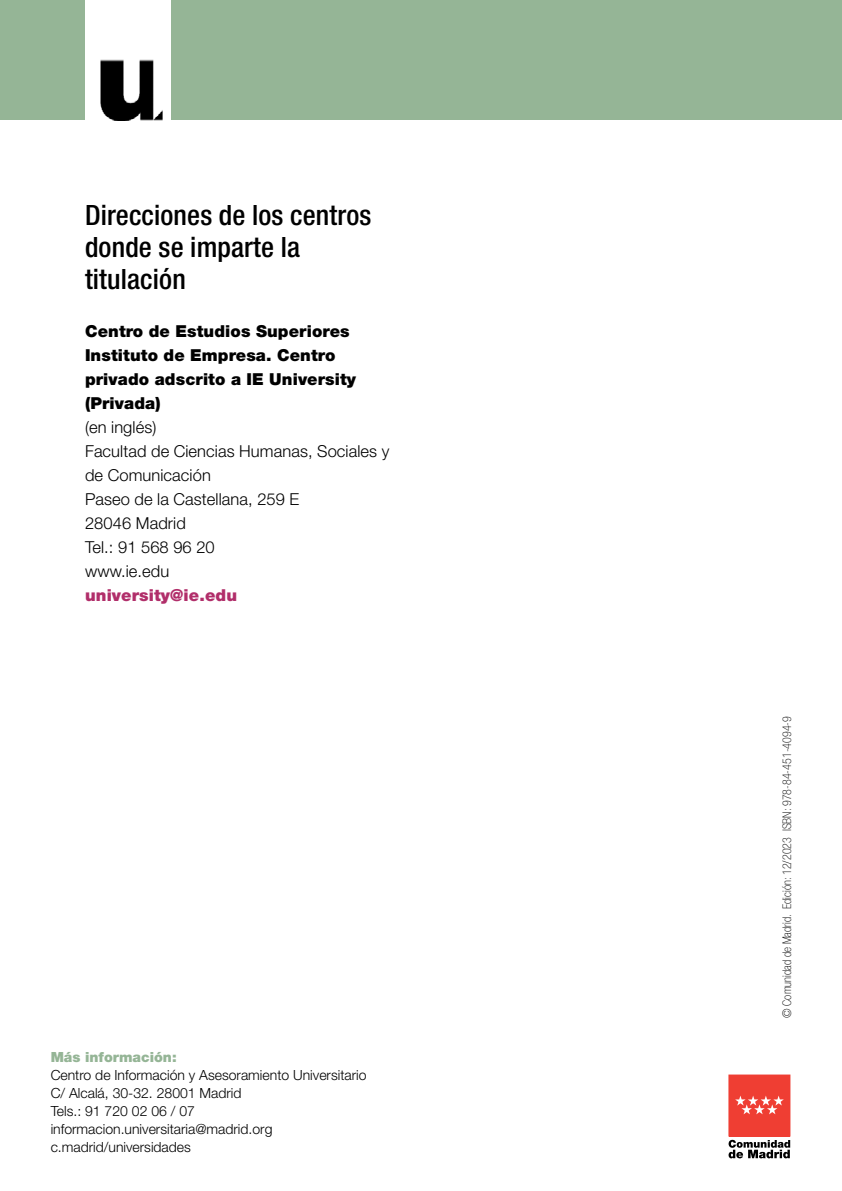
<style>
.page{position:relative;width:842px;height:1191px;background:#fff}
.page>*{position:absolute;margin:0;border:0;box-sizing:border-box;transform-origin:0 0}
.t1{font:500 condensed 28px/32px "Helvetica Neue LT Std";letter-spacing:.005em;color:#000}
.t2{font:300 16.4px/24px "Helvetica Neue LT Std";letter-spacing:.005em;color:#000}
.t3{font:900 16.4px/24px "Helvetica Neue LT Std";letter-spacing:.005em;color:#000}
.t4{font:900 16.4px "Helvetica Neue LT Std";letter-spacing:.005em;color:#b12e6a}
.t5{font:300 14px/18px "Helvetica Neue LT Std";color:#000}
.t6{font:900 14px "Helvetica Neue LT Std";color:#95b596}
.t7{font:100 condensed 12px "Helvetica Neue LT Std";color:#000}
</style>
<div class="page">
<div style="left:0;top:0;width:842px;height:119px;background:#95b596"></div>
<img style="left:85px;top:0;width:85px;height:120px">
<div style="left:729px;top:1075px;width:61px;height:61px;background:#ef3e33"></div>
<div style="left:729px;top:1074px;width:61px;height:62px;border:1px solid #ef3e33"></div>
<svg style="left:735px;top:1096px;width:49px;height:18px"></svg>
<svg style="left:728px;top:1139px;width:62px;height:19px"></svg>
<h1 class="t1" style="left:85px;top:198px;width:288px">Direcciones de los centros donde se imparte la titulación</h1>
<p class="t3" style="left:85px;top:319px;width:273px">Centro de Estudios Superiores<br>Instituto de Empresa. Centro privado adscrito a IE University (Privada)</p>
<p class="t2" style="left:85px;top:415px;width:306px">(en inglés)<br>Facultad de Ciencias Humanas, Sociales y de Comunicación<br>Paseo de la Castellana, 259 E<br>28046 Madrid<br>Tel.: 91 568 96 20<br>www.ie.edu</p>
<p class="t4" style="left:85px;top:585px;width:153px">university@ie.edu</p>
<p class="t6" style="left:51px;top:1049px;width:128px">Más información:</p>
<p class="t5" style="left:51px;top:1066px;width:317px">Centro de Información y Asesoramiento Universitario C/ Alcalá, 30-32. 28001 Madrid<br>Tels.: 91 720 02 06 / 07 informacion.universitaria@madrid.org c.madrid/universidades</p>
<p class="t7" style="left:780px;top:1018px;width:303px;rotate:-90deg">© Comunidad de Madrid. Edición: 12/2023 ISBN: 978-84-451-4094-9</p>
</div>
